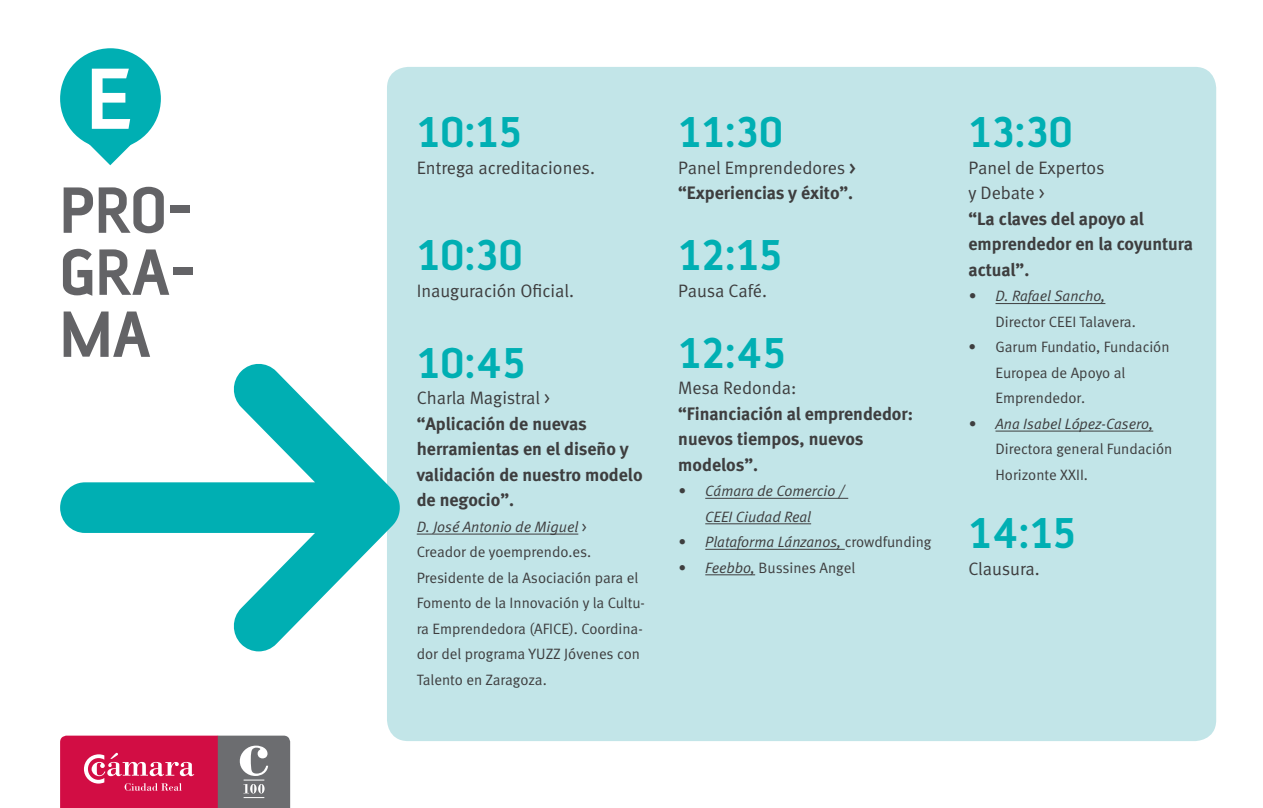
<style>
.page{position:relative;width:1263px;height:808px;background:#fff}
.page>*{position:absolute;margin:0;border:0;box-sizing:border-box;transform-origin:0 0}
.t1{font:700 70.35px/61.9px "AF Battersea";color:#636366;text-align:justify}
.t2{font:700 46.5px "AF Battersea";color:#00afb3}
.t3{font:18px/25.5px "Meta Bold LF";color:#3e3e3f}
.t4{font:18px/25.5px "Meta Normal LF";color:#3e3e3f}
.t5{font:15px/25.5px "Meta Normal LF";color:#3e3e3f}
.t6{font:italic 15px/25.5px "Meta Normal LF";color:#3e3e3f;text-align:center}
.s1{font-style:italic}
.s2{font-family:"Meta Medium LF"}
.s3{font-style:normal}
</style>
<div class="page">
<div style="left:387px;top:67px;width:829px;height:674px;background:#c2e5e8;border-radius:21px"></div>
<hr style="left:417px;top:534px;width:161px;height:1px;background:#3e3e3f">
<hr style="left:995px;top:303px;width:110px;height:1px;background:#3e3e3f">
<hr style="left:995px;top:431px;width:158px;height:1px;background:#3e3e3f">
<div style="left:60px;top:48px;width:101px;height:101px;background:#00afb3;border-radius:50%"></div>
<svg style="left:89px;top:69px;width:43px;height:96px"></svg>
<svg style="left:60px;top:364px;width:340px;height:287px"></svg>
<svg style="left:60px;top:736px;width:230px;height:72px;background:#b93e61"></svg>
<hr style="left:705px;top:498px;width:143px;height:1px;background:#3e3e3f">
<hr style="left:705px;top:523px;width:106px;height:1px;background:#3e3e3f">
<hr style="left:705px;top:549px;width:140px;height:1px;background:#3e3e3f">
<hr style="left:705px;top:574px;width:50px;height:1px;background:#3e3e3f">
<h1 class="t1" style="left:60px;top:179px;width:138px">PRO-GRA-MA</h1>
<h2 class="t2" style="left:417px;top:108px;width:106px">10:15</h2>
<p class="t4" style="left:417px;top:155px;width:180px">Entrega acreditaciones.</p>
<h2 class="t2" style="left:417px;top:231px;width:108px">10:30</h2>
<p class="t4" style="left:417px;top:278px;width:159px">Inauguración Oficial.</p>
<h2 class="t2" style="left:417px;top:338px;width:110px">10:45</h2>
<p class="t4" style="left:417px;top:385px;width:135px">Charla Magistral &gt;</p>
<p class="t3" style="left:417px;top:411px;width:227px">“Aplicación de nuevas herramientas en el diseño y validación de nuestro modelo de negocio”.</p>
<p class="t5" style="left:417px;top:514px;width:230px"><span class="s1">D. José Antonio de Miguel</span> &gt;<br>Creador de yoemprendo.es.<br>Presidente de la Asociación para el<br>Fomento de la Innovación y la Cultu&shy;ra Emprendedora (AFICE). Coordina&shy;dor del programa YUZZ Jóvenes con<br>Talento en Zaragoza.</p>
<h2 class="t2" style="left:678px;top:108px;width:106px">11:30</h2>
<p class="t4" style="left:678px;top:155px;width:179px">Panel Emprendedores <span class="s2">&gt;</span></p>
<p class="t3" style="left:678px;top:180px;width:176px">“Experiencias y éxito”.</p>
<h2 class="t2" style="left:678px;top:231px;width:105px">12:15</h2>
<p class="t4" style="left:678px;top:278px;width:90px">Pausa Café.</p>
<h2 class="t2" style="left:678px;top:328px;width:109px">12:45</h2>
<p class="t4" style="left:678px;top:375px;width:120px">Mesa Redonda:</p>
<p class="t3" style="left:678px;top:400px;width:236px">“Financiación al emprendedor: nuevos tiempos, nuevos modelos”.</p>
<p class="t6" style="left:678px;top:478px;width:168px">• Cámara de Comercio /<br>CEEI Ciudad Real</p>
<p class="t6" style="left:678px;top:529px;width:255px">• Plataforma Lánzanos, <span class="s3">crowdfunding</span></p>
<p class="t5" style="left:678px;top:554px;width:178px"><span class="s1">• Feebbo,</span> Bussines Angel</p>
<h2 class="t2" style="left:968px;top:108px;width:106px">13:30</h2>
<p class="t4" style="left:968px;top:155px;width:138px">Panel de Expertos y Debate &gt;</p>
<p class="t3" style="left:968px;top:206px;width:226px">“La claves del apoyo al emprendedor en la coyuntura actual”.</p>
<p class="t6" style="left:968px;top:283px;width:138px">• D. Rafael Sancho,</p>
<p class="t5" style="left:995px;top:309px;width:142px">Director CEEI Talavera.</p>
<p class="t5" style="left:995px;top:334px;width:176px;text-indent:-27px">• Garum Fundatio, Fundación<br>Europea de Apoyo al<br>Emprendedor.</p>
<p class="t6" style="left:968px;top:411px;width:186px">• Ana Isabel López-Casero,</p>
<p class="t5" style="left:995px;top:436px;width:178px">Directora general Fundación<br>Horizonte XXII.</p>
<h2 class="t2" style="left:968px;top:509px;width:109px">14:15</h2>
<p class="t4" style="left:968px;top:556px;width:73px">Clausura.</p>
</div>
